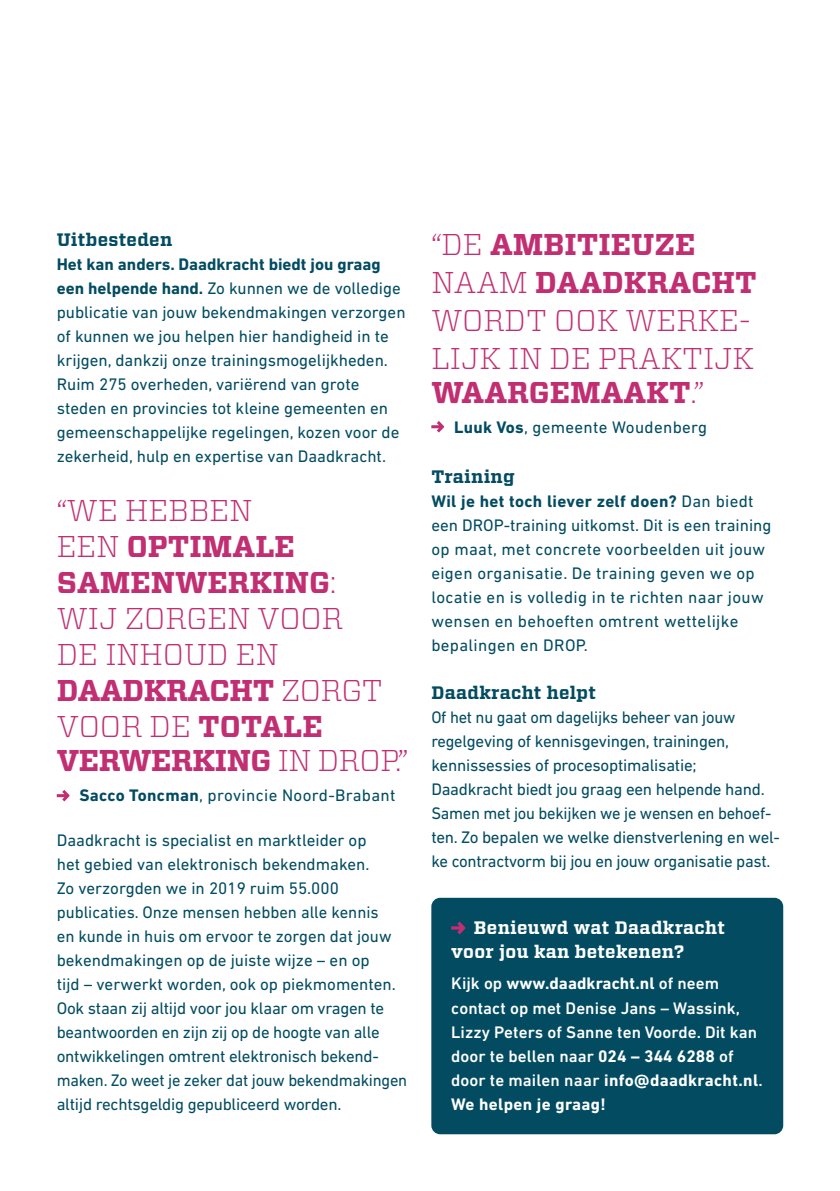
<style>
.page{position:relative;width:840px;height:1191px;background:#fff}
.page>*{position:absolute;margin:0;border:0;box-sizing:border-box;transform-origin:0 0}
.t1{font:300 30px/35.8px "Vitesse";color:#c12e72}
.t2{font:700 30px "Vitesse";color:#c12e72}
.t3{font:700 18px/24px "Vitesse";letter-spacing:.02em;color:#fff}
.t4{font:700 18px "Vitesse";letter-spacing:.02em;color:#024b61}
.t5{font:17px/24px "DIN Next LT Pro";color:#024b61}
.t6{font:17px/24px "DIN Next LT Pro";letter-spacing:.02em;color:#024b61}
.t7{font:500 17px/24px "DIN Next LT Pro";letter-spacing:.005em;color:#fff}
.s1{font-weight:700}
.s2{font-weight:300}
</style>
<div class="page">
<svg style="left:431px;top:421px;width:13px;height:11px"></svg>
<div style="left:431px;top:897px;width:351px;height:237px;background:#024b61;border-radius:9px"></div>
<svg style="left:451px;top:921px;width:14px;height:13px"></svg>
<svg style="left:57px;top:790px;width:13px;height:11px"></svg>
<p class="t4" style="left:57px;top:227px;width:117px">Uitbesteden</p>
<p class="t5" style="left:57px;top:252px;width:350px"><span class="s1">Het kan anders. Daadkracht biedt jou graag een helpende hand.</span> Zo kunnen we de volledige publicatie van jouw bekendmakingen verzorgen of kunnen we jou helpen hier handigheid in te krijgen, dankzij onze trainingsmogelijkheden.<br>Ruim 275 overheden, variërend van grote steden en provincies tot kleine gemeenten en gemeenschappelijke regelingen, kozen voor de zekerheid, hulp en expertise van Daadkracht.</p>
<h1 class="t1" style="left:57px;top:492px;width:353px">“WE HEBBEN<br>EEN <span class="s1">OPTIMALE<br>SAMENWERKING</span>:<br>WIJ ZORGEN VOOR<br>DE INHOUD EN<br><span class="s1">DAADKRACHT</span> ZORGT<br>VOOR DE <span class="s1">TOTALE<br>VERWERKING</span> IN DROP.”</h1>
<p class="t6" style="left:79px;top:783px;width:317px"><span class="s1">Sacco Toncman</span>, provincie Noord-Brabant</p>
<p class="t5" style="left:57px;top:828px;width:352px">Daadkracht is specialist en marktleider op<br>het gebied van elektronisch bekendmaken.<br>Zo verzorgden we in 2019 ruim 55.000 publicaties. Onze mensen hebben alle kennis<br>en kunde in huis om ervoor te zorgen dat jouw bekendmakingen op de juiste wijze – en op<br>tijd – verwerkt worden, ook op piekmomenten.<br>Ook staan zij altijd voor jou klaar om vragen te beantwoorden en zijn zij op de hoogte van alle ontwikkelingen omtrent elektronisch bekend&shy;maken. Zo weet je zeker dat jouw bekendmakingen altijd rechtsgeldig gepubliceerd worden.</p>
<h1 class="t1" style="left:431px;top:224px;width:327px;line-height:38px">“DE <span class="s1">AMBITIEUZE<br></span>NAAM <span class="s1">DAADKRACHT<br></span>WORDT OOK WERKE-<br>LIJK IN DE PRAKTIJK</h1>
<h1 class="t2" style="left:431px;top:372px;width:274px">WAARGEMAAKT<span class="s2">.”</span></h1>
<p class="t6" style="left:454px;top:414px;width:254px"><span class="s1">Luuk Vos</span>, gemeente Woudenberg</p>
<p class="t4" style="left:431px;top:464px;width:85px">Training</p>
<p class="t6" style="left:431px;top:489px;width:341px"><span class="s1">Wil je het toch liever zelf doen?</span> Dan biedt een DROP-training uitkomst. Dit is een training op maat, met concrete voorbeelden uit jouw eigen organisatie. De training geven we op locatie en is volledig in te richten naar jouw wensen en behoeften omtrent wettelijke bepalingen en DROP.</p>
<p class="t4" style="left:431px;top:680px;width:166px">Daadkracht helpt</p>
<p class="t5" style="left:431px;top:705px;width:350px">Of het nu gaat om dagelijks beheer van jouw regelgeving of kennisgevingen, trainingen, kennissessies of procesoptimalisatie; Daadkracht biedt jou graag een helpende hand.<br>Samen met jou bekijken we je wensen en behoef&shy;ten. Zo bepalen we welke dienstverlening en wel&shy;ke contractvorm bij jou en jouw organisatie past.</p>
<p class="t3" style="left:451px;top:916px;width:275px;text-indent:23px">Benieuwd wat Daadkracht voor jou kan betekenen?</p>
<p class="t7" style="left:451px;top:971px;width:313px">Kijk op <span class="s1">www.daadkracht.nl</span> of neem contact op met Denise Jans – Wassink, Lizzy Peters of Sanne ten Voorde. Dit kan door te bellen naar <span class="s1">024 – 344 6288</span> of door te mailen naar <span class="s1">info@daadkracht.nl</span>.<br><span class="s1">We helpen je graag!</span></p>
</div>
